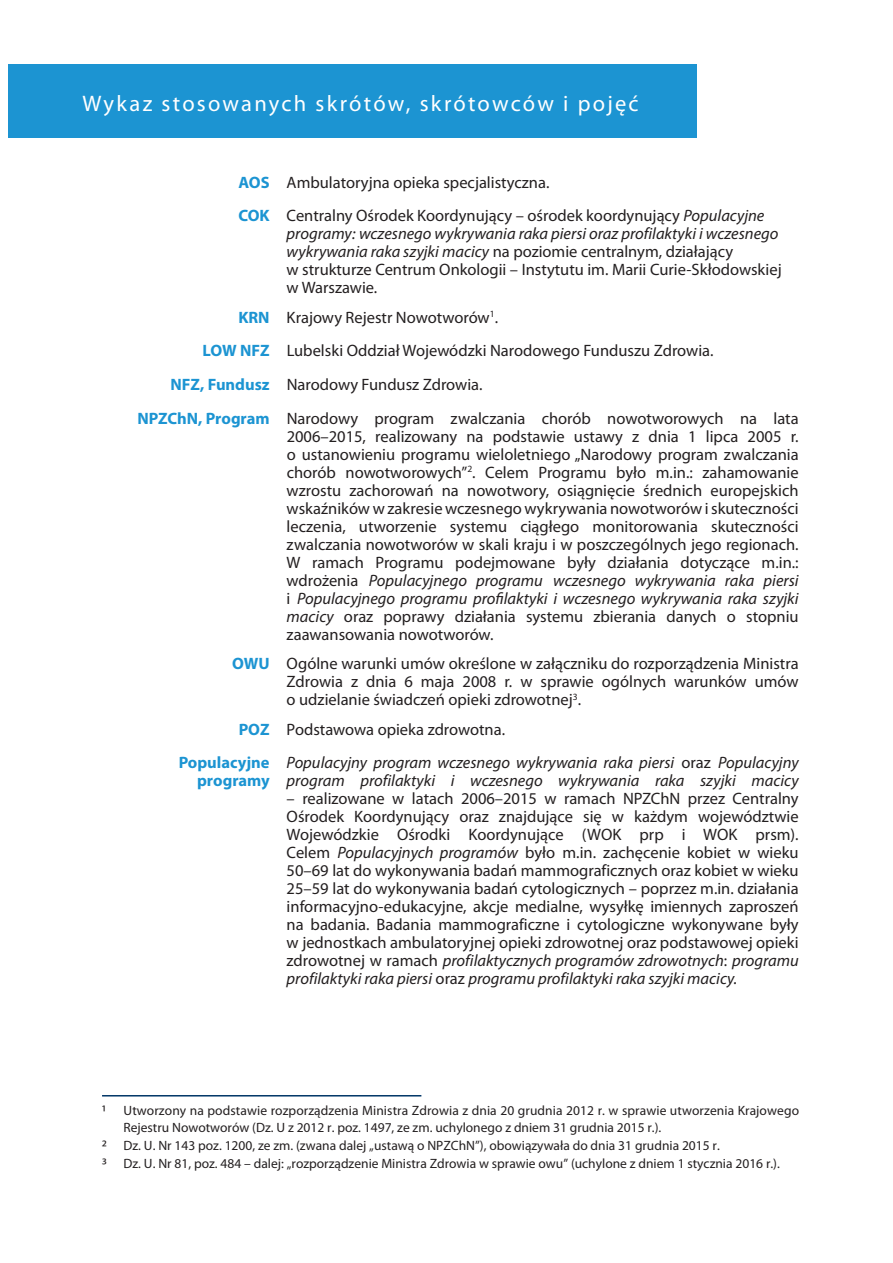
<style>
.page{position:relative;width:893px;height:1263px;background:#fff}
.page>*{position:absolute;margin:0;border:0;box-sizing:border-box;transform-origin:0 0}
.t1{font:22.5px "Myriad Pro";letter-spacing:.1em;color:#fff}
.t2{font:16.5px/18px "Myriad Pro";color:#231f20}
.t3{font:italic 16.5px/18px "Myriad Pro";color:#231f20}
.t4{font:700 16.5px "Myriad Pro";color:#1c94d2}
.t5{font:13.5px/16.2px "Myriad Pro";color:#231f20}
.s1{font-weight:700;color:#1c94d2}
.s2{font-style:italic}
.s3{font-style:normal}
.s4{font-size:15px}
</style>
<div class="page">
<div style="left:9px;top:65px;width:688px;height:73px;background:#1c94d2"></div>
<hr style="left:102px;top:1095px;width:319px;height:1px;background:#003667">
<h1 class="t1" style="left:82px;top:90px;width:558px">Wykaz stosowanych skrótów, skrótowców i pojęć</h1>
<p class="t2" style="left:238px;top:165px;width:527px;line-height:33.6px"><span class="s1">AOS</span> Ambulatoryjna opieka specjalistyczna.<br><span class="s1">COK</span> Centralny Ośrodek Koordynujący – ośrodek koordynujący <span class="s2">Populacyjne</span></p>
<p class="t2" style="left:287px;top:225px;width:497px"><span class="s2">programy: wczesnego wykrywania raka piersi oraz profilaktyki i wczesnego wykrywania raka szyjki macicy</span> na poziomie centralnym, działający<br>w strukturze Centrum Onkologii – Instytutu im. Marii Curie-Skłodowskiej w Warszawie.</p>
<p class="t2" style="left:238px;top:308px;width:261px"><span class="s1">KRN</span> Krajowy Rejestr Nowotworów<sup>1</sup>.</p>
<p class="t2" style="left:203px;top:342px;width:513px"><span class="s1">LOW NFZ</span> Lubelski Oddział Wojewódzki Narodowego Funduszu Zdrowia.</p>
<p class="t2" style="left:171px;top:375px;width:314px"><span class="s1">NFZ, Fundusz</span> Narodowy Fundusz Zdrowia.</p>
<p class="t2" style="left:137px;top:409px;width:663px"><span class="s1">NPZChN, Program</span> Narodowy program zwalczania chorób nowotworowych na lata</p>
<p class="t2" style="left:287px;top:427px;width:514px;text-align:justify">2006–2015, realizowany na podstawie ustawy z dnia 1 lipca 2005 r. o ustanowieniu programu wieloletniego „Narodowy program zwalczania chorób nowotworowych”<sup>2</sup>. Celem Programu było m.in.: zahamowanie wzrostu zachorowań na nowotwory, osiągnięcie średnich europejskich wskaźników w zakresie wczesnego wykrywania nowotworów i skuteczności leczenia, utworzenie systemu ciągłego monitorowania skuteczności zwalczania nowotworów w skali kraju i w poszczególnych jego regionach.<br>W ramach Programu podejmowane były działania dotyczące m.in.: wdrożenia <span class="s2">Populacyjnego programu wczesnego wykrywania raka piersi </span>i <span class="s2">Populacyjnego programu profilaktyki i wczesnego wykrywania raka szyjki macicy</span> oraz poprawy działania systemu zbierania danych o stopniu zaawansowania nowotworów.</p>
<p class="t2" style="left:287px;top:654px;width:513px;text-align:justify;text-indent:-55px"><span class="s1">OWU</span> Ogólne warunki umów określone w załączniku do rozporządzenia Ministra Zdrowia z dnia 6 maja 2008 r. w sprawie ogólnych warunków umów o udzielanie świadczeń opieki zdrowotnej<sup>3</sup>.</p>
<p class="t2" style="left:179px;top:712px;width:328px;line-height:33.6px;text-indent:60px"><span class="s1">POZ</span> Podstawowa opieka zdrowotna.<br><span class="s1">Populacyjne</span></p>
<p class="t4" style="left:197px;top:770px;width:74px">programy</p>
<p class="t3" style="left:287px;top:753px;width:514px">Populacyjny program wczesnego wykrywania raka piersi <span class="s3">oraz</span> Populacyjny program profilaktyki i wczesnego wykrywania raka szyjki macicy</p>
<p class="t2" style="left:287px;top:789px;width:514px;text-align:justify">– realizowane w latach 2006–2015 w ramach NPZChN przez Centralny Ośrodek Koordynujący oraz znajdujące się w każdym województwie Wojewódzkie Ośrodki Koordynujące (WOK prp i WOK prsm).<br>Celem <span class="s2">Populacyjnych programów</span> było m.in. zachęcenie kobiet w wieku 50–69 lat do wykonywania badań mammograficznych oraz kobiet w wieku 25–59 lat do wykonywania badań cytologicznych – poprzez m.in. działania informacyjno-edukacyjne, akcje medialne, wysyłkę imiennych zaproszeń na badania. Badania mammograficzne i cytologiczne wykonywane były w jednostkach ambulatoryjnej opieki zdrowotnej oraz podstawowej opieki zdrowotnej w ramach <span class="s2">profilaktycznych programów zdrowotnych</span>: <span class="s2">programu profilaktyki raka piersi</span> oraz <span class="s2">programu profilaktyki raka szyjki macicy.</span></p>
<p class="t5" style="left:124px;top:1102px;width:677px;text-indent:-21px"><span class="s4">1</span> Utworzony na podstawie rozporządzenia Ministra Zdrowia z dnia 20 grudnia 2012 r. w sprawie utworzenia Krajowego<br>Rejestru Nowotworów (Dz. U z 2012 r. poz. 1497, ze zm. uchylonego z dniem 31 grudnia 2015 r.).</p>
<p class="t5" style="left:102px;top:1136px;width:679px;line-height:18px"><span class="s4">2</span> Dz. U. Nr 143 poz. 1200, ze zm. (zwana dalej „ustawą o NPZChN”), obowiązywała do dnia 31 grudnia 2015 r.<br><span class="s4">3</span> Dz. U. Nr 81, poz. 484 – dalej: „rozporządzenie Ministra Zdrowia w sprawie owu” (uchylone z dniem 1 stycznia 2016 r.).</p>
</div>
